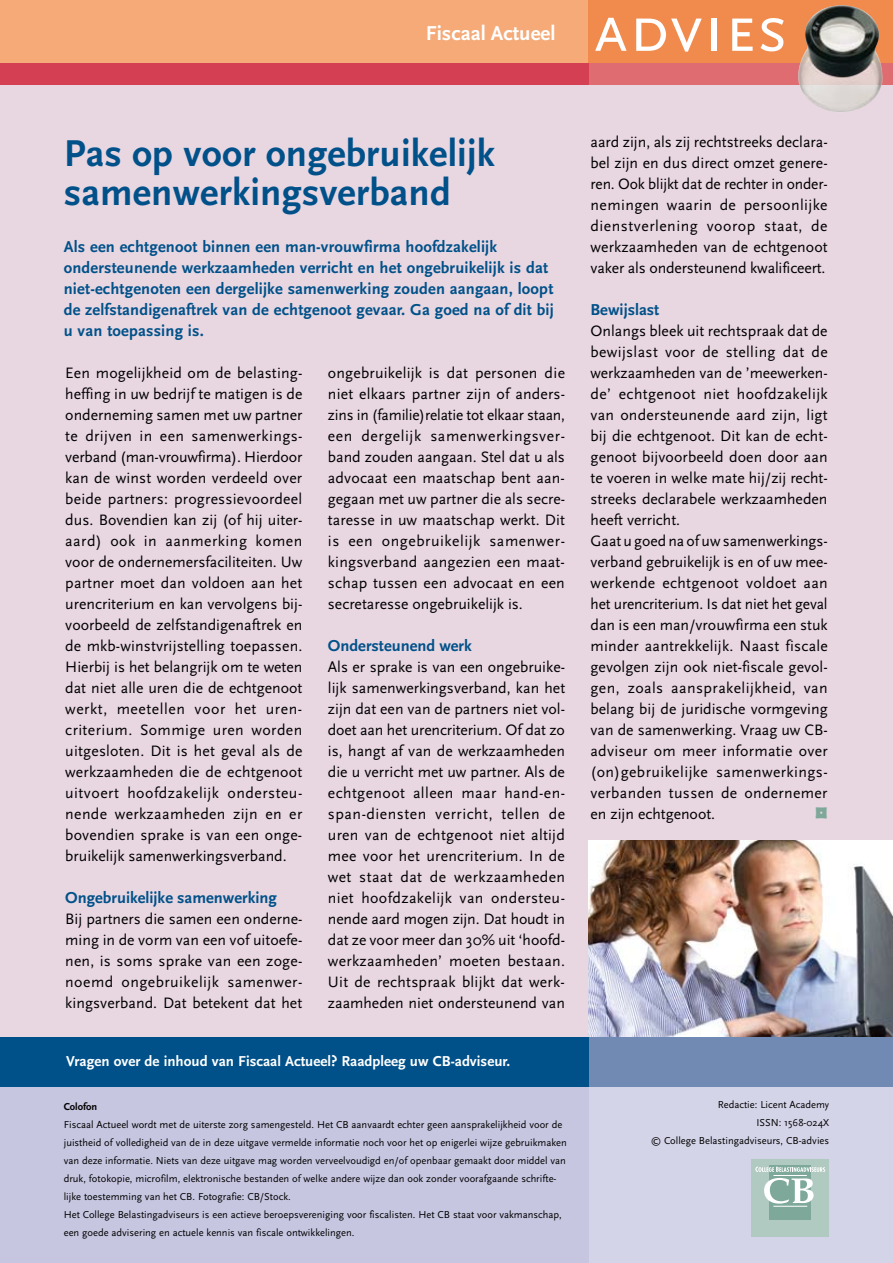
<style>
.page{position:relative;width:893px;height:1263px;background:#fff}
.page>*{position:absolute;margin:0;border:0;box-sizing:border-box;transform-origin:0 0}
.t1{font:67.5px "Scala Sans Caps";color:#fff}
.t2{font:700 39px/39px "Scala Sans";letter-spacing:.005em;color:#005189}
.t3{font:22.5px "Kosmik Glyphs";color:#7fa89a}
.t4{font:700 21px "Scala Sans";color:#fff}
.t5{font:700 16.5px/21px "Scala Sans";letter-spacing:.01em;color:#005189}
.t6{font:15.75px/21px "Scala Sans";letter-spacing:.005em;color:#000;text-align:justify}
.t7{font:700 15px "Scala Sans";color:#fff}
.t8{font:10.5px/18px "Scala Sans";color:#000;text-align:right}
.t9{font:700 10.5px "Scala Sans";color:#000}
</style>
<div class="page">
<div style="left:0;top:84px;width:893px;height:1006px;background:#e8d6e1"></div>
<img style="left:588px;top:840px;width:305px;height:197px">
<div style="left:588px;top:1087px;width:305px;height:176px;background:#d4d4e9"></div>
<div style="left:752px;top:1159px;width:77px;height:78px;background:#b1cac1"></div>
<div style="left:770px;top:1165px;width:41px;height:54px;background:#7ea89a"></div>
<svg style="left:764px;top:1178px;width:50px;height:25px"></svg>
<hr style="left:773px;top:1175px;width:34px;height:1px;background:#fff">
<hr style="left:773px;top:1206px;width:34px;height:1px;background:#fff">
<svg style="left:755px;top:1167px;width:70px;height:5px"></svg>
<div style="left:0;top:1087px;width:588px;height:176px;background:#c6c6e1"></div>
<div style="left:0;top:1037px;width:893px;height:50px;background:#708ab3"></div>
<div style="left:0;top:1037px;width:588px;height:50px;background:#005189"></div>
<div style="left:0;top:0;width:893px;height:64px;background:#f5aa78"></div>
<div style="left:588px;top:0;width:305px;height:64px;background:#f08a4d"></div>
<div style="left:588px;top:64px;width:305px;height:21px;background:#de6c71"></div>
<div style="left:0;top:64px;width:588px;height:21px;background:#d53f54"></div>
<img style="left:798px;top:63px;width:85px;height:49px">
<img style="left:799px;top:5px;width:83px;height:72px">
<h3 class="t4" style="left:426px;top:22px;width:131px">Fiscaal Actueel</h3>
<h1 class="t1" style="left:593px;top:-8px;width:196px">advies</h1>
<h2 class="t2" style="left:64px;top:135px;width:433px">Pas op voor ongebruikelijk samenwerkingsverband</h2>
<p class="t5" style="left:64px;top:237px;width:492px">Als een echtgenoot binnen een man-vrouwfirma hoofdzakelijk ondersteunende werkzaamheden verricht en het ongebruikelijk is dat niet-echtgenoten een dergelijke samenwerking zouden aangaan, loopt de zelfstandigenaftrek van de echtgenoot gevaar. Ga goed na of dit bij u van toepassing is.</p>
<p class="t6" style="left:65px;top:363px;width:239px">Een mogelijkheid om de belasting&shy;heffing in uw bedrijf te matigen is de onderneming samen met uw partner te drijven in een samenwerkings&shy;verband (man-vrouwfirma). Hierdoor kan de winst worden verdeeld over beide partners: progressievoordeel dus. Bovendien kan zij (of hij uiter&shy;aard) ook in aanmerking komen voor de ondernemersfaciliteiten. Uw partner moet dan voldoen aan het urencriterium en kan vervolgens bij&shy;voorbeeld de zelfstandigenaftrek en de mkb-winstvrijstelling toepassen.<br>Hierbij is het belangrijk om te weten dat niet alle uren die de echtgenoot werkt, meetellen voor het uren&shy;criterium. Sommige uren worden uitgesloten. Dit is het geval als de werkzaamheden die de echtgenoot uitvoert hoofdzakelijk ondersteu&shy;nende werkzaamheden zijn en er bovendien sprake is van een onge&shy;bruikelijk samenwerkingsverband.</p>
<p class="t5" style="left:65px;top:888px;width:213px">Ongebruikelijke samenwerking</p>
<p class="t6" style="left:65px;top:909px;width:239px">Bij partners die samen een onderne&shy;ming in de vorm van een vof uitoefe&shy;nen, is soms sprake van een zoge&shy;noemd ongebruikelijk samenwer&shy;kingsverband. Dat betekent dat het</p>
<p class="t6" style="left:328px;top:363px;width:239px">ongebruikelijk is dat personen die niet elkaars partner zijn of anders&shy;zins in (familie)relatie tot elkaar staan, een dergelijk samenwerkingsver&shy;band zouden aangaan. Stel dat u als advocaat een maatschap bent aan&shy;gegaan met uw partner die als secre&shy;taresse in uw maatschap werkt. Dit is een ongebruikelijk samenwer&shy;kingsverband aangezien een maat&shy;schap tussen een advocaat en een secretaresse ongebruikelijk is.</p>
<p class="t5" style="left:328px;top:636px;width:145px">Ondersteunend werk</p>
<p class="t6" style="left:328px;top:657px;width:239px">Als er sprake is van een ongebruike&shy;lijk samenwerkingsverband, kan het zijn dat een van de partners niet vol&shy;doet aan het urencriterium. Of dat zo is, hangt af van de werkzaamheden die u verricht met uw partner. Als de echtgenoot alleen maar hand-en&shy;span-diensten verricht, tellen de uren van de echtgenoot niet altijd mee voor het urencriterium. In de wet staat dat de werkzaamheden niet hoofdzakelijk van ondersteu&shy;nende aard mogen zijn. Dat houdt in dat ze voor meer dan 30% uit ‘hoofd&shy;werkzaamheden’ moeten bestaan.<br>Uit de rechtspraak blijkt dat werk&shy;zaamheden niet ondersteunend van</p>
<p class="t7" style="left:66px;top:1053px;width:445px">Vragen over de inhoud van Fiscaal Actueel? Raadpleeg uw CB-adviseur.</p>
<p class="t9" style="left:64px;top:1101px;width:35px">Colofon</p>
<p class="t8" style="left:64px;top:1115px;width:504px;text-align:left">Fiscaal Actueel wordt met de uiterste zorg samengesteld. Het CB aanvaardt echter geen aansprakelijkheid voor de juistheid of volledigheid van de in deze uitgave vermelde informatie noch voor het op enigerlei wijze gebruikmaken van deze informatie. Niets van deze uitgave mag worden verveelvoudigd en/of openbaar gemaakt door middel van druk, fotokopie, microfilm, elektronische bestanden of welke andere wijze dan ook zonder voorafgaande schrifte&shy;lijke toestemming van het CB. Fotografie: CB/Stock.<br>Het College Belastingadviseurs is een actieve beroepsvereniging voor fiscalisten. Het CB staat voor vakmanschap, een goede advisering en actuele kennis van fiscale ontwikkelingen.</p>
<p class="t6" style="left:591px;top:132px;width:239px">aard zijn, als zij rechtstreeks declara&shy;bel zijn en dus direct omzet genere&shy;ren. Ook blijkt dat de rechter in onder&shy;nemingen waarin de persoonlijke dienstverlening voorop staat, de werkzaamheden van de echtgenoot vaker als ondersteunend kwalificeert.</p>
<p class="t5" style="left:591px;top:300px;width:70px">Bewijslast</p>
<p class="t6" style="left:591px;top:321px;width:239px;text-align:left">Onlangs bleek uit rechtspraak dat de bewijslast voor de stelling dat de werkzaamheden van de ’meewerken&shy;de’ echtgenoot niet hoofdzakelijk van ondersteunende aard zijn, ligt bij die echtgenoot. Dit kan de echt&shy;genoot bijvoorbeeld doen door aan te voeren in welke mate hij/zij recht&shy;streeks declarabele werkzaamheden heeft verricht.<br>Gaat u goed na of uw samenwerkings&shy;verband gebruikelijk is en of uw mee&shy;werkende echtgenoot voldoet aan het urencriterium. Is dat niet het geval dan is een man/vrouwfirma een stuk minder aantrekkelijk. Naast fiscale gevolgen zijn ook niet-fiscale gevol&shy;gen, zoals aansprakelijkheid, van belang bij de juridische vormgeving van de samenwerking. Vraag uw CB&shy;adviseur om meer informatie over (on)gebruikelijke samenwerkings&shy;verbanden tussen de ondernemer en zijn echtgenoot.</p>
<h3 class="t3" style="left:815px;top:801px;width:14px">0</h3>
<p class="t8" style="left:651px;top:1095px;width:180px">Redactie: Licent Academy<br>ISSN: 1568-024X<br>© College Belastingadviseurs, CB-advies</p>
</div>
